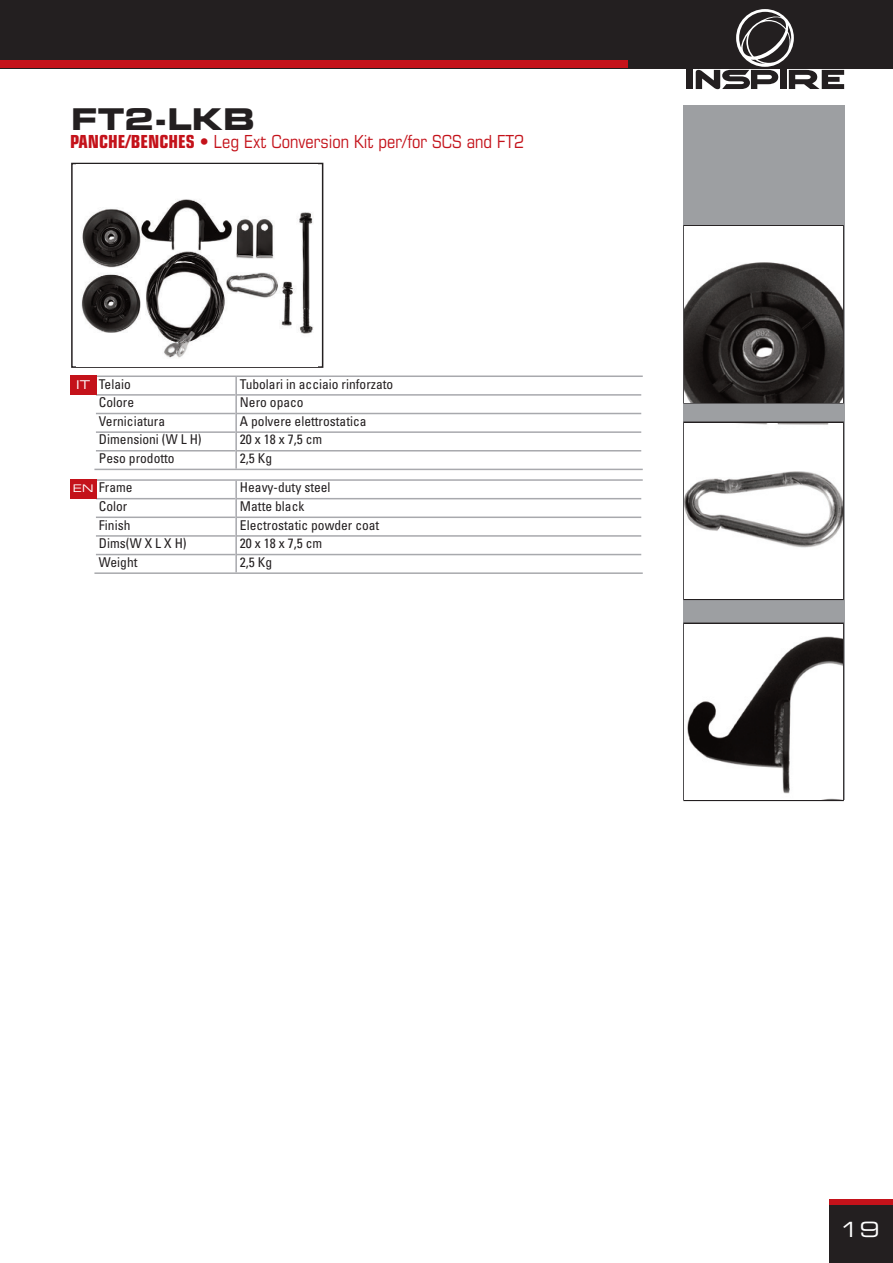
<style>
.page{position:relative;width:893px;height:1263px;background:#fff}
.page>*{position:absolute;margin:0;border:0;box-sizing:border-box;transform-origin:0 0}
.t1{font:30px "Eurostile Bold Extended Two";color:#231f20}
.t2{font:21px "Eurostile Extended Two";color:#fff}
.t3{font:condensed 18px "Eurostile";color:#c4121a}
.t4{font:condensed 13.5px "Univers LT Std";color:#231f20}
.t5{font:12.15px "Eurostile Extended Two";color:#fff}
.t6{font:10.5px "Eurostile Extended Two";color:#fff}
.s1{font-weight:700}
</style>
<div class="page">
<div style="left:829px;top:1199px;width:64px;height:64px;background:#231f20"></div>
<div style="left:829px;top:1198px;width:64px;height:6px;background:#c4121a"></div>
<div style="left:0;top:0;width:893px;height:68px;background:#231f20"></div>
<div style="left:0;top:60px;width:628px;height:8px;background:#c4121a"></div>
<div style="left:686px;top:70px;width:6px;height:19px;background:#231f20"></div>
<svg style="left:696px;top:9px;width:148px;height:80px"></svg>
<div style="left:683px;top:105px;width:162px;height:694px;background:#9d9fa2"></div>
<div style="left:71px;top:163px;width:252px;height:205px;border:2px solid #231f20"></div>
<img style="left:76px;top:164px;width:241px;height:202px">
<div style="left:683px;top:225px;width:161px;height:179px;border:2px solid #231f20"></div>
<img style="left:685px;top:226px;width:157px;height:176px">
<div style="left:683px;top:422px;width:161px;height:178px;border:2px solid #231f20"></div>
<img style="left:685px;top:423px;width:157px;height:175px">
<div style="left:683px;top:622px;width:161px;height:179px;border:2px solid #231f20"></div>
<img style="left:685px;top:624px;width:157px;height:176px">
<hr style="left:235px;top:377px;width:2px;height:92px;background:#a8a9ad">
<hr style="left:94px;top:375px;width:549px;height:2px;background:#a8a9ad">
<hr style="left:96px;top:394px;width:139px;height:2px;background:#a8a9ad">
<hr style="left:237px;top:394px;width:404px;height:2px;background:#a8a9ad">
<hr style="left:96px;top:413px;width:139px;height:1px;background:#a8a9ad">
<hr style="left:237px;top:413px;width:404px;height:1px;background:#a8a9ad">
<hr style="left:96px;top:431px;width:139px;height:2px;background:#a8a9ad">
<hr style="left:237px;top:431px;width:404px;height:2px;background:#a8a9ad">
<hr style="left:96px;top:450px;width:139px;height:1px;background:#a8a9ad">
<hr style="left:237px;top:450px;width:404px;height:1px;background:#a8a9ad">
<hr style="left:94px;top:469px;width:549px;height:1px;background:#a8a9ad">
<hr style="left:235px;top:481px;width:2px;height:91px;background:#a8a9ad">
<hr style="left:94px;top:479px;width:549px;height:2px;background:#a8a9ad">
<hr style="left:96px;top:498px;width:139px;height:1px;background:#a8a9ad">
<hr style="left:237px;top:498px;width:404px;height:1px;background:#a8a9ad">
<hr style="left:96px;top:516px;width:139px;height:2px;background:#a8a9ad">
<hr style="left:237px;top:516px;width:404px;height:2px;background:#a8a9ad">
<hr style="left:96px;top:535px;width:139px;height:2px;background:#a8a9ad">
<hr style="left:237px;top:535px;width:404px;height:2px;background:#a8a9ad">
<hr style="left:96px;top:554px;width:139px;height:1px;background:#a8a9ad">
<hr style="left:237px;top:554px;width:404px;height:1px;background:#a8a9ad">
<hr style="left:94px;top:572px;width:549px;height:2px;background:#a8a9ad">
<div style="left:70px;top:375px;width:26px;height:20px;background:#c4121a"></div>
<div style="left:70px;top:479px;width:26px;height:20px;background:#c4121a"></div>
<h1 class="t1" style="left:71px;top:98px;width:185px">FT2-LKB</h1>
<h3 class="t3" style="left:70px;top:131px;width:456px"><span class="s1">PANCHE/BENCHES</span> • Leg Ext Conversion Kit per/for SCS and FT2</h3>
<p class="t4" style="left:99px;top:379px;width:33px">Telaio</p>
<p class="t4" style="left:240px;top:379px;width:155px">Tubolari in acciaio rinforzato</p>
<p class="t4" style="left:99px;top:397px;width:37px">Colore</p>
<p class="t4" style="left:240px;top:397px;width:65px">Nero opaco</p>
<p class="t4" style="left:99px;top:416px;width:68px">Verniciatura</p>
<p class="t4" style="left:240px;top:416px;width:128px">A polvere elettrostatica</p>
<p class="t4" style="left:99px;top:435px;width:104px">Dimensioni (W L H)</p>
<p class="t4" style="left:240px;top:435px;width:84px">20 x 18 x 7,5 cm</p>
<p class="t4" style="left:99px;top:453px;width:77px">Peso prodotto</p>
<p class="t4" style="left:240px;top:453px;width:34px">2,5 Kg</p>
<p class="t4" style="left:99px;top:483px;width:35px">Frame</p>
<p class="t4" style="left:240px;top:483px;width:92px">Heavy-duty steel</p>
<p class="t4" style="left:99px;top:501px;width:30px">Color</p>
<p class="t4" style="left:240px;top:501px;width:66px">Matte black</p>
<p class="t4" style="left:99px;top:520px;width:33px">Finish</p>
<p class="t4" style="left:240px;top:520px;width:141px">Electrostatic powder coat</p>
<p class="t4" style="left:99px;top:538px;width:89px">Dims(W X L X H)</p>
<p class="t4" style="left:240px;top:538px;width:84px">20 x 18 x 7,5 cm</p>
<p class="t4" style="left:99px;top:557px;width:40px">Weight</p>
<p class="t4" style="left:240px;top:557px;width:34px">2,5 Kg</p>
<p class="t5" style="left:76px;top:376px;width:16px">IT</p>
<p class="t6" style="left:73px;top:481px;width:22px">EN</p>
<h2 class="t2" style="left:839px;top:1215px;width:42px">19</h2>
</div>
